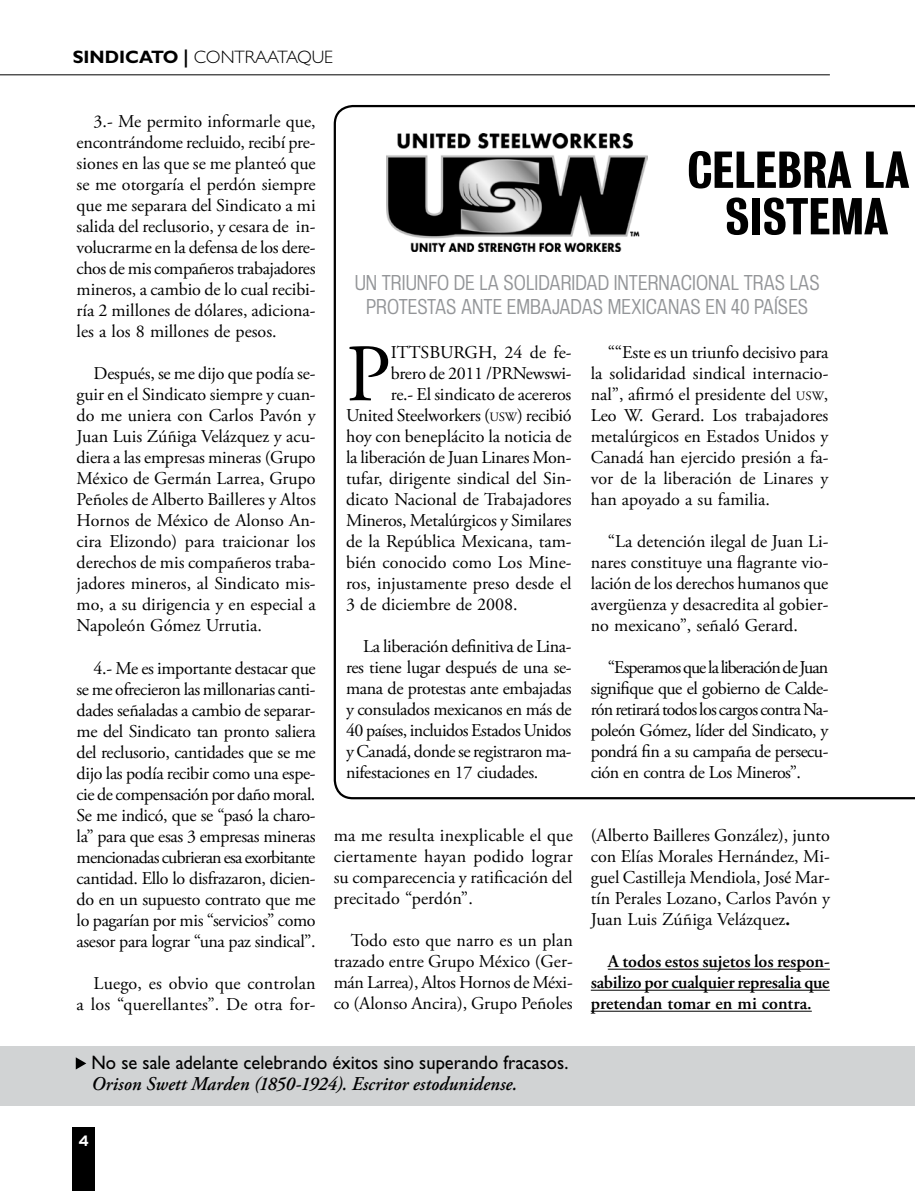
<style>
.page{position:relative;width:915px;height:1191px;background:#fff}
.page>*{position:absolute;margin:0;border:0;box-sizing:border-box;transform-origin:0 0}
.t1{font:81.3px "Adobe Garamond Pro";color:#000}
.t2{font:47.25px "Bureau Grotesque Three Five";color:#000;scale:1.11 1}
.t3{font:19.5px "Bureau Grotesque Five One";letter-spacing:.01em;color:#939598;scale:.95 1}
.t4{font:19.5px "Gill Sans Std";color:#000;scale:.95 1}
.t5{font:italic 600 19.5px "Adobe Garamond Pro";letter-spacing:.005em;color:#000;scale:.95 1}
.t6{font:18px/21px "Adobe Garamond Pro";color:#000;text-align:justify}
.t7{font:600 18px/21px "Adobe Garamond Pro";letter-spacing:-.015em;color:#000;text-align:justify}
.t8{font:18px "Adobe Garamond Pro";letter-spacing:-.02em;color:#000}
.t9{font:300 18px "Gill Sans Std";color:#000}
.t10{font:700 15px "Interstate";color:#fff}
.s1{font-weight:700}
.s2{font-size:12.75px}
</style>
<div class="page">
<div style="left:72px;top:1127px;width:23px;height:64px;background:#000"></div>
<hr style="left:0;top:74px;width:829px;height:1px;background:#000">
<div style="left:0;top:1045px;width:914px;height:60px;background:#d1d3d4"></div>
<svg style="left:76px;top:1057px;width:10px;height:12px"></svg>
<hr style="left:914px;top:1045px;width:1px;height:60px;background:#d1d3d4">
<svg style="left:333px;top:105px;width:581px;height:694px"></svg>
<hr style="left:607px;top:968px;width:222px;height:1px;background:#000">
<hr style="left:590px;top:989px;width:239px;height:1px;background:#000">
<hr style="left:590px;top:1010px;width:221px;height:1px;background:#000">
<img style="left:387px;top:134px;width:260px;height:117px">
<p class="t9" style="left:73px;top:46px;width:262px"><span class="s1">SIN DICATO |</span> CONTRAATAQUE</p>
<p class="t6" style="left:77px;top:112px;width:240px;text-indent:17px">3.- Me permito informarle que, encontrándome recluido, recibí pre&shy;siones en las que se me planteó que se me otorgaría el perdón siempre que me separara del Sindicato a mi salida del reclusorio, y cesara de in&shy;volucrarme en la defensa de los dere&shy;chos de mis compañeros trabajadores mineros, a cambio de lo cual recibi&shy;ría 2 millones de dólares, adiciona&shy;les a los 8 millones de pesos.</p>
<p class="t6" style="left:77px;top:364px;width:241px;text-indent:17px">Después, se me dijo que podía se&shy;guir en el Sindicato siempre y cuan&shy;do me uniera con Carlos Pavón y Juan Luis Zúñiga Velázquez y acu&shy;diera a las empresas mineras (Grupo México de Germán Larrea, Grupo Peñoles de Alberto Bailleres y Altos Hornos de México de Alonso An&shy;cira Elizondo) para traicionar los derechos de mis compañeros traba&shy;jadores mineros, al Sindicato mis&shy;mo, a su dirigencia y en especial a Napoleón Gómez Urrutia.</p>
<p class="t6" style="left:77px;top:658px;width:240px;text-indent:17px">4.- Me es importante destacar que se me ofrecieron las millonarias canti&shy;dades señaladas a cambio de separar&shy;me del Sindicato tan pronto saliera del reclusorio, cantidades que se me dijo las podía recibir como una espe&shy;cie de compensación por daño moral.<br>Se me indicó, que se “pasó la charo&shy;la” para que esas 3 empresas mineras mencionadas cubrieran esa exorbitante cantidad. Ello lo disfrazaron, dicien&shy;do en un supuesto contrato que me lo pagarían por mis “servicios” como asesor para lograr “una paz sindical”.</p>
<p class="t6" style="left:77px;top:973px;width:240px;text-align:right">Luego, es obvio que controlan<br>a los “querellantes”. De otra for-</p>
<h2 class="t2" style="left:687px;top:143px;width:44px">CELEBRA</h2>
<h2 class="t2" style="left:863px;top:143px;width:21px">LA</h2>
<h2 class="t2" style="left:724px;top:189px;width:22px">SISTEMA</h2>
<p class="t3" style="left:354px;top:271px;width:40px">UN TRIUNF</p>
<p class="t3" style="left:437px;top:271px;width:197px">O DE LA SOLIDARIDAD INTERNACI</p>
<p class="t3" style="left:695px;top:271px;width:25px">ONAL</p>
<p class="t3" style="left:743px;top:271px;width:12px">TRAS</p>
<p class="t3" style="left:789px;top:271px;width:11px">LAS</p>
<p class="t3" style="left:366px;top:295px;width:46px">PROTESTAS</p>
<p class="t3" style="left:461px;top:295px;width:12px">ANTE</p>
<p class="t3" style="left:506px;top:295px;width:12px">EMBAJA</p>
<p class="t3" style="left:570px;top:295px;width:87px">DAS MEXICANAS</p>
<p class="t3" style="left:705px;top:295px;width:88px">EN 40 PAÍSES</p>
<h1 class="t1" style="left:346px;top:325px;width:46px">P</h1>
<p class="t6" style="left:390px;top:342px;width:182px">ITTSBURGH, 24 de fe-</p>
<p class="t6" style="left:590px;top:343px;width:239px;text-indent:17px">““Este es un triunfo decisivo para la solidaridad sindical internacio&shy;nal”, afirmó el presidente del <span class="s2">USW</span>, Leo W. Gerard. Los trabajadores metalúrgicos en Estados Unidos y Canadá han ejercido presión a fa&shy;vor de la liberación de Linares y han apoyado a su familia.</p>
<p class="t6" style="left:590px;top:532px;width:239px;text-indent:17px">“La detención ilegal de Juan Li&shy;nares constituye una flagrante vio&shy;lación de los derechos humanos que avergüenza y desacredita al gobier&shy;no mexicano”, señaló Gerard.</p>
<p class="t6" style="left:590px;top:658px;width:239px;text-indent:17px">“Esperamos que la liberación de Juan signifique que el gobierno de Calde&shy;rón retirará todos los cargos contra Na&shy;poleón Gómez, líder del Sindicato, y pondrá fin a su campaña de persecu&shy;ción en contra de Los Mineros”.</p>
<p class="t6" style="left:390px;top:363px;width:182px">brero de 2011 /PRNewswi-</p>
<p class="t6" style="left:390px;top:384px;width:182px">re.- El sindicato de acereros</p>
<p class="t6" style="left:346px;top:405px;width:227px">United Steelworkers (<span class="s2">USW</span>) recibió</p>
<p class="t6" style="left:346px;top:426px;width:227px">hoy con beneplácito la noticia de</p>
<p class="t8" style="left:346px;top:447px;width:227px">la liberación de Juan Linares Mon-</p>
<p class="t6" style="left:346px;top:468px;width:227px">tufar, dirigente sindical del Sin-</p>
<p class="t6" style="left:346px;top:489px;width:227px">dicato Nacional de Trabajadores</p>
<p class="t6" style="left:346px;top:511px;width:227px">Mineros, Metalúrgicos y Similares</p>
<p class="t6" style="left:346px;top:532px;width:227px">de la República Mexicana, tam-</p>
<p class="t6" style="left:346px;top:553px;width:227px">bién conocido como Los Mine-</p>
<p class="t6" style="left:346px;top:574px;width:227px">ros, injustamente preso desde el</p>
<p class="t6" style="left:346px;top:595px;width:173px">3 de diciembre de 2008.</p>
<p class="t6" style="left:346px;top:637px;width:227px;text-indent:17px">La liberación definitiva de Lina&shy;res tiene lugar después de una se&shy;mana de protestas ante embajadas y consulados mexicanos en más de 40 países, incluidos Estados Unidos y Canadá, donde se registraron ma&shy;nifestaciones en 17 ciudades.</p>
<p class="t6" style="left:333px;top:826px;width:240px">ma me resulta inexplicable el que ciertamente hayan podido lograr su comparecencia y ratificación del precitado “perdón”.</p>
<p class="t6" style="left:333px;top:931px;width:240px;text-indent:17px">Todo esto que narro es un plan trazado entre Grupo México (Ger&shy;mán Larrea), Altos Hornos de Méxi&shy;co (Alonso Ancira), Grupo Peñoles</p>
<p class="t6" style="left:590px;top:825px;width:240px">(Alberto Bailleres González), junto con Elías Morales Hernández, Mi&shy;guel Castilleja Mendiola, José Mar&shy;tín Perales Lozano, Carlos Pavón y Juan Luis Zúñiga Velázquez<span class="s1">.</span></p>
<p class="t7" style="left:590px;top:951px;width:240px;text-indent:17px">A todos estos sujetos los respon&shy;sabilizo por cualquier represalia que pretendan tomar en mi contra.</p>
<p class="t4" style="left:91px;top:1051px;width:503px">No se sale adelante celebrando éxitos sino superando fracasos.</p>
<p class="t5" style="left:91px;top:1073px;width:450px">Orison Swett Marden (1850-1924). Escritor estodunidense.</p>
<p class="t10" style="left:79px;top:1132px;width:12px">4</p>
</div>
